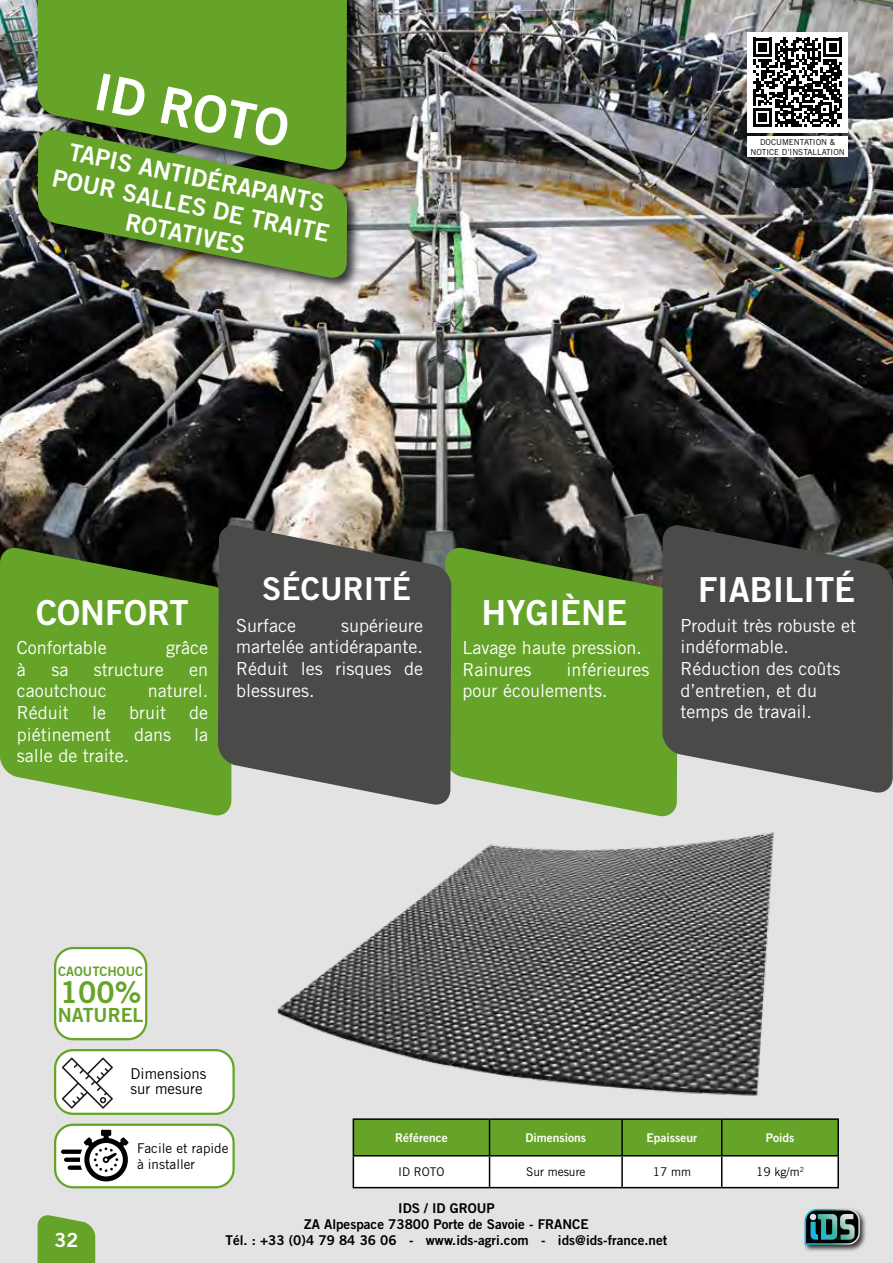
<style>
.page{position:relative;width:893px;height:1263px;background:#e3e3e3}
.page>*{position:absolute;margin:0;border:0;box-sizing:border-box;transform-origin:0 0}
.t1{font:51px "Trade Gothic Bold Two";color:#fff}
.t2{font:34.5px "Trade Gothic Bold Two";color:#fff}
.t3{font:31.5px "Trade Gothic Bold Two";color:#fff}
.t4{font:30px "Trade Gothic Bold Two";color:#65a428}
.t5{font:24px/28.8px "Trade Gothic Bold Two";color:#fff;text-align:center}
.t6{font:19.5px "Trade Gothic Bold Two";color:#65a428}
.t7{font:19.5px "Trade Gothic Bold Two";color:#fff}
.t8{font:18px/21.6px "Trade Gothic";color:#fff}
.t9{font:15px/15px "Trade Gothic";color:#000}
.t10{font:13.5px/16.2px "Trade Gothic Bold Two";color:#000;text-align:center}
.t11{font:13.5px/16.2px "Trade Gothic";color:#000}
.t12{font:13.05px "Trade Gothic Bold Two";color:#65a428}
.t13{font:12px "Trade Gothic Bold Two";color:#fff}
.t14{font:12px "Trade Gothic";color:#000}
.t15{font:8.25px/9.9px "Trade Gothic";color:#000;text-align:center}
</style>
<div class="page">
<svg style="left:38px;top:1215px;width:57px;height:48px;background:#71aa3a"></svg>
<img style="left:0;top:0;width:893px;height:545px">
<img style="left:277px;top:832px;width:497px;height:264px">
<svg style="left:0;top:545px;width:230px;height:271px;background:#689d34"></svg>
<svg style="left:451px;top:545px;width:226px;height:272px;background:#699e36"></svg>
<svg style="left:218px;top:522px;width:233px;height:286px;background:#585855"></svg>
<svg style="left:662px;top:522px;width:231px;height:274px;background:#525351"></svg>
<svg style="left:354px;top:1120px;width:483px;height:67px;background:#aacb8a"></svg>
<hr style="left:353px;top:1118px;width:137px;height:2px;background:#000">
<hr style="left:353px;top:1120px;width:1px;height:35px;background:#000">
<hr style="left:490px;top:1118px;width:132px;height:2px;background:#000">
<hr style="left:489px;top:1120px;width:1px;height:35px;background:#000">
<hr style="left:622px;top:1118px;width:100px;height:2px;background:#000">
<hr style="left:621px;top:1120px;width:2px;height:35px;background:#000">
<hr style="left:722px;top:1118px;width:117px;height:2px;background:#000">
<hr style="left:721px;top:1120px;width:1px;height:35px;background:#000">
<hr style="left:837px;top:1120px;width:2px;height:35px;background:#000">
<hr style="left:353px;top:1155px;width:137px;height:1px;background:#000">
<hr style="left:353px;top:1156px;width:1px;height:31px;background:#000">
<hr style="left:490px;top:1155px;width:132px;height:1px;background:#000">
<hr style="left:489px;top:1156px;width:1px;height:31px;background:#000">
<hr style="left:622px;top:1155px;width:100px;height:1px;background:#000">
<hr style="left:621px;top:1156px;width:2px;height:31px;background:#000">
<hr style="left:722px;top:1155px;width:117px;height:1px;background:#000">
<hr style="left:721px;top:1156px;width:1px;height:31px;background:#000">
<hr style="left:837px;top:1156px;width:2px;height:31px;background:#000">
<hr style="left:353px;top:1187px;width:137px;height:1px;background:#000">
<hr style="left:490px;top:1187px;width:132px;height:1px;background:#000">
<hr style="left:622px;top:1187px;width:100px;height:1px;background:#000">
<hr style="left:722px;top:1187px;width:117px;height:1px;background:#000">
<div style="left:55px;top:1125px;width:179px;height:62px;background:#fff;border-radius:18px"></div>
<div style="left:54px;top:1123px;width:181px;height:65px;border:2px solid #65a428;border-radius:18px"></div>
<svg style="left:61px;top:1130px;width:67px;height:51px"></svg>
<div style="left:35px;top:0;width:326px;height:184px;background:#000;opacity:.75"></div>
<div style="left:37px;top:0;width:310px;height:128px;background:#65a428"></div>
<div style="left:36px;top:128px;width:325px;height:164px;background:#000;opacity:.75"></div>
<svg style="left:38px;top:127px;width:309px;height:154px;background:#608c33"></svg>
<div style="left:747px;top:32px;width:101px;height:101px;background:#fff"></div>
<svg style="left:753px;top:38px;width:89px;height:89px"></svg>
<div style="left:747px;top:136px;width:101px;height:21px;background:#fff"></div>
<div style="left:55px;top:948px;width:91px;height:91px;background:#fff;border-radius:18px"></div>
<div style="left:54px;top:947px;width:93px;height:93px;border:2px solid #65a428;border-radius:18px"></div>
<div style="left:55px;top:1050px;width:179px;height:64px;background:#fff;border-radius:18px"></div>
<div style="left:54px;top:1049px;width:181px;height:66px;border:2px solid #65a428;border-radius:18px"></div>
<svg style="left:62px;top:1057px;width:51px;height:51px"></svg>
<svg style="left:892px;top:545px;width:1px;height:251px"></svg>
<div style="left:803px;top:1208px;width:64px;height:44px;background:#000;opacity:.75"></div>
<svg style="left:805px;top:1209px;width:55px;height:36px;background:#3b6565"></svg>
<h1 class="t1" style="left:101px;top:60px;width:198px;rotate:11deg">ID ROTO</h1>
<h3 class="t5" style="left:62px;top:134px;width:283px;rotate:12deg">TAPIS ANTIDÉRAPANTS<br>POUR SALLES DE TRAITE<br>ROTATIVES</h3>
<p class="t15" style="left:750px;top:137px;width:96px">DOCUMENTATION &amp;<br>NOTICE D’INSTALLATION</p>
<h2 class="t2" style="left:36px;top:591px;width:154px">CONFORT</h2>
<p class="t8" style="left:17px;top:637px;width:91px">Confortable</p>
<p class="t8" style="left:166px;top:637px;width:43px">grâce</p>
<p class="t8" style="left:17px;top:658px;width:10px">à</p>
<p class="t8" style="left:51px;top:658px;width:18px">sa</p>
<p class="t8" style="left:94px;top:658px;width:71px">structure</p>
<p class="t8" style="left:189px;top:658px;width:21px">en</p>
<p class="t8" style="left:17px;top:680px;width:92px">caoutchouc</p>
<p class="t8" style="left:148px;top:680px;width:62px">naturel.</p>
<p class="t8" style="left:17px;top:702px;width:54px">Réduit</p>
<p class="t8" style="left:92px;top:702px;width:16px">le</p>
<p class="t8" style="left:129px;top:702px;width:39px">bruit</p>
<p class="t8" style="left:189px;top:702px;width:21px">de</p>
<p class="t8" style="left:17px;top:723px;width:96px">piétinement</p>
<p class="t8" style="left:134px;top:723px;width:39px">dans</p>
<p class="t8" style="left:194px;top:723px;width:16px">la</p>
<p class="t8" style="left:17px;top:745px;width:114px">salle de traite.</p>
<h3 class="t3" style="left:262px;top:569px;width:150px">SÉCURITÉ</h3>
<p class="t8" style="left:236px;top:614px;width:61px">Surface</p>
<p class="t8" style="left:236px;top:614px;width:189px;text-align:justify;text-indent:105px">supérieure martelée antidérapante.<br>Réduit les risques de blessures.</p>
<h2 class="t2" style="left:482px;top:591px;width:147px">HYGIÈNE</h2>
<p class="t8" style="left:462px;top:637px;width:181px">Lavage haute pression.<br>Rainures</p>
<p class="t8" style="left:462px;top:658px;width:189px;text-indent:104px">inférieures pour écoulements.</p>
<h2 class="t2" style="left:698px;top:568px;width:159px">FIABILITÉ</h2>
<p class="t8" style="left:680px;top:614px;width:177px">Produit très robuste et indéformable.<br>Réduction des coûts d’entretien, et du temps de travail.</p>
<p class="t12" style="left:58px;top:963px;width:86px">CAOUTCHOUC</p>
<h3 class="t4" style="left:60px;top:973px;width:83px">100%</h3>
<p class="t6" style="left:58px;top:1003px;width:87px">NATUREL</p>
<p class="t9" style="left:131px;top:1066px;width:77px">Dimensions sur mesure</p>
<p class="t11" style="left:137px;top:1140px;width:93px">Facile et rapide à installer</p>
<p class="t13" style="left:395px;top:1130px;width:54px">Référence</p>
<p class="t13" style="left:525px;top:1130px;width:62px">Dimensions</p>
<p class="t13" style="left:647px;top:1130px;width:52px">Epaisseur</p>
<p class="t13" style="left:766px;top:1130px;width:30px">Poids</p>
<p class="t14" style="left:398px;top:1165px;width:48px">ID ROTO</p>
<p class="t14" style="left:526px;top:1165px;width:61px">Sur mesure</p>
<p class="t14" style="left:653px;top:1165px;width:40px">17 mm</p>
<p class="t14" style="left:756px;top:1165px;width:49px">19 kg/m<sup>2</sup></p>
<p class="t7" style="left:54px;top:1227px;width:25px">32</p>
<p class="t10" style="left:226px;top:1200px;width:443px">IDS / ID GROUP<br>ZA Alpespace 73800 Porte de Savoie - FRANCE<br>Tél. : +33 (0)4 79 84 36 06 - www.ids-agri.com - ids@ids-france.net</p>
</div>
